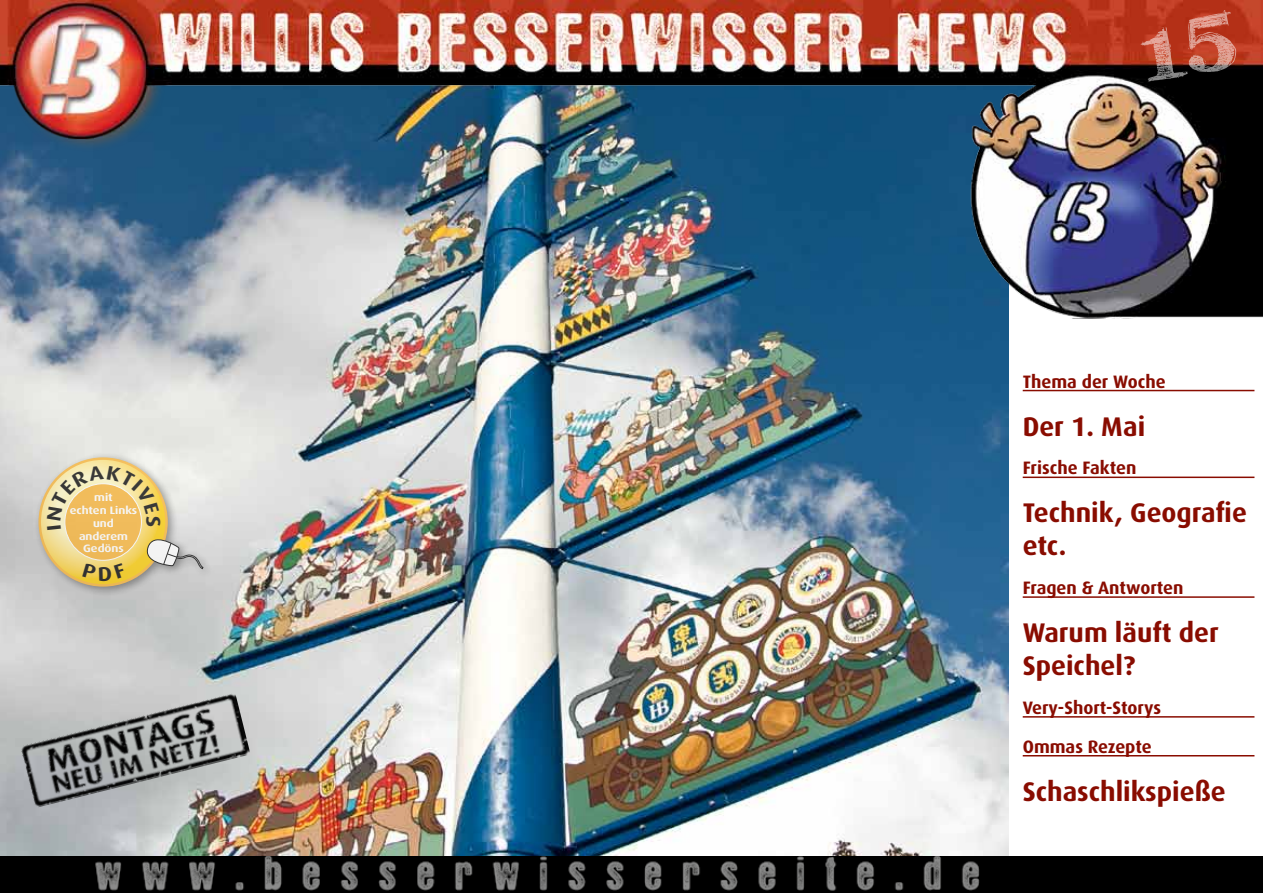
<style>
.page{position:relative;width:1263px;height:893px;background:#fff}
.page>*{position:absolute;margin:0;border:0;box-sizing:border-box;transform-origin:0 0}
.t1{font:700 27px/33px "Dax";color:#890c00}
.t2{font:700 18px/38.8px "Dax";color:#890c00}
.t3{font:700 10.65px/12.8px "Dax Wide";color:#fff;text-align:center}
</style>
<div class="page">
<img style="left:0;top:319px;width:1010px;height:538px">
<hr style="left:1023px;top:390px;width:231px;height:1px;background:#890c00">
<hr style="left:1023px;top:477px;width:231px;height:1px;background:#890c00">
<hr style="left:1023px;top:596px;width:231px;height:2px;background:#890c00">
<hr style="left:1023px;top:716px;width:231px;height:2px;background:#890c00">
<hr style="left:1023px;top:755px;width:231px;height:1px;background:#890c00">
<img style="left:0;top:857px;width:1263px;height:36px">
<img style="left:0;top:0;width:1263px;height:319px">
<div style="left:33px;top:452px;width:180px;height:145px;background:#000;opacity:.48"></div>
<img style="left:20px;top:693px;width:231px;height:115px">
<svg style="left:1138px;top:9px;width:112px;height:76px;background:#882815"></svg>
<svg style="left:40px;top:459px;width:164px;height:126px;background:#e6d199"></svg>
<p class="t3" style="left:70px;top:491px;width:69px">mit<br>echten Links und anderem<br>Gedöns</p>
<p class="t2" style="left:1023px;top:362px;width:144px">Thema der Woche</p>
<h1 class="t1" style="left:1023px;top:410px;width:124px">Der 1. Mai</h1>
<p class="t2" style="left:1023px;top:449px;width:115px">Frische Fakten</p>
<h1 class="t1" style="left:1023px;top:497px;width:226px">Technik, Geografie etc.</h1>
<p class="t2" style="left:1023px;top:569px;width:162px">Fragen &amp; Antworten</p>
<h1 class="t1" style="left:1023px;top:616px;width:198px">Warum läuft der<br>Speichel?</h1>
<p class="t2" style="left:1023px;top:688px;width:140px">Very-Short-Storys<br>Ommas Rezepte</p>
<h1 class="t1" style="left:1023px;top:775px;width:205px">Schaschlikspieße</h1>
</div>
